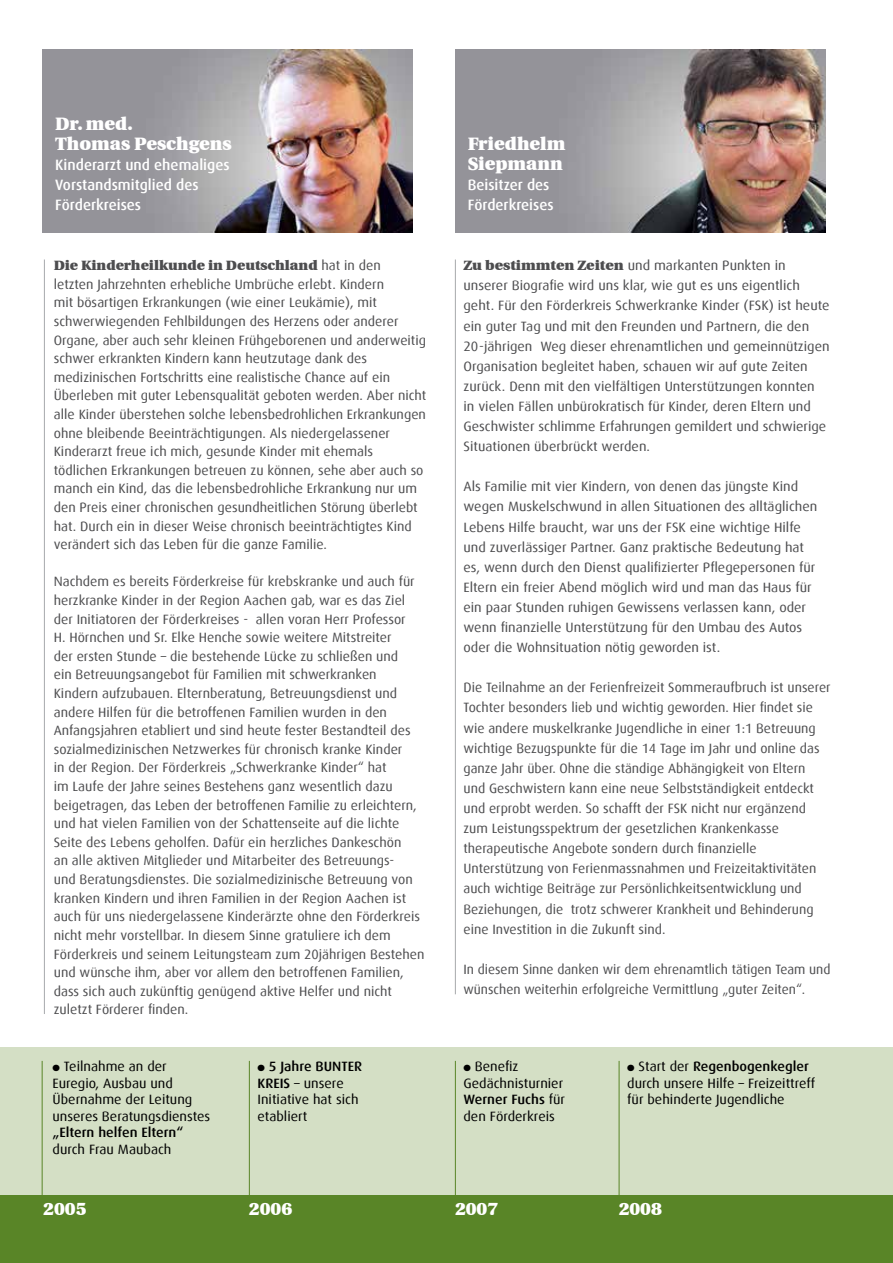
<style>
.page{position:relative;width:893px;height:1263px;background:#fff}
.page>*{position:absolute;margin:0;border:0;box-sizing:border-box;transform-origin:0 0}
.t1{font:900 18px/20.1px "Utopia";color:#fff}
.t2{font:500 15px/20.1px "Dax";color:#fff}
.t3{font:13.5px/18.6px "Dax";color:#4d4d4f}
.t4{font:13.5px/20.1px "Dax";color:#4d4d4f;scale:1.05 1}
.t5{font:13.5px/16.5px "Dax";color:#000;scale:1.05 1}
.t6{font:900 13.5px "Utopia";color:#4d4d4f}
.t7{font:500 13.5px "Dax";color:#000;scale:1.05 1}
.s1{font-family:"Dax";font-weight:400}
.s2{font-family:"Utopia";font-weight:900}
.s3{font-weight:500}
</style>
<div class="page">
<div style="left:0;top:1047px;width:893px;height:216px;background:#d4dfc5"></div>
<img style="left:42px;top:49px;width:370px;height:183px">
<div style="left:0;top:1195px;width:893px;height:68px;background:#598527"></div>
<hr style="left:249px;top:1061px;width:1px;height:138px;background:#598527">
<hr style="left:42px;top:1061px;width:1px;height:138px;background:#598527">
<hr style="left:619px;top:1061px;width:1px;height:138px;background:#598527">
<hr style="left:455px;top:1061px;width:1px;height:138px;background:#598527">
<hr style="left:44px;top:259px;width:1px;height:755px;background:#a7a9ac">
<hr style="left:455px;top:259px;width:1px;height:735px;background:#a7a9ac">
<img style="left:455px;top:49px;width:370px;height:183px">
<h1 class="t1" style="left:55px;top:113px;width:178px">Dr. med.<br>Thomas Peschgens</h1>
<p class="t2" style="left:55px;top:155px;width:176px">Kinderarzt und ehemaliges<br>Vorstandsmitglied des<br>Förderkreises</p>
<p class="t6" style="left:54px;top:258px;width:328px">Die Kinderheilkunde in Deutschland <span class="s1">hat in den</span></p>
<p class="t3" style="left:54px;top:275px;width:374px">letzten Jahrzehnten erhebliche Umbrüche erlebt. Kindern<br>mit bösartigen Erkrankungen (wie einer Leukämie), mit schwerwiegenden Fehlbildungen des Herzens oder anderer Organe, aber auch sehr kleinen Frühgeborenen und anderweitig schwer erkrankten Kindern kann heutzutage dank des medizinischen Fortschritts eine realistische Chance auf ein Überleben mit guter Lebensqualität geboten werden. Aber nicht alle Kinder überstehen solche lebensbedrohlichen Erkrankungen ohne bleibende Beeinträchtigungen. Als niedergelassener Kinderarzt freue ich mich, gesunde Kinder mit ehemals tödlichen Erkrankungen betreuen zu können, sehe aber auch so manch ein Kind, das die lebensbedrohliche Erkrankung nur um den Preis einer chronischen gesundheitlichen Störung überlebt hat. Durch ein in dieser Weise chronisch beeinträchtigtes Kind verändert sich das Leben für die ganze Familie.</p>
<p class="t3" style="left:54px;top:573px;width:372px">Nachdem es bereits Förderkreise für krebskranke und auch für herzkranke Kinder in der Region Aachen gab, war es das Ziel der Initiatoren der Förderkreises - allen voran Herr Professor<br>H. Hörnchen und Sr. Elke Henche sowie weitere Mitstreiter<br>der ersten Stunde – die bestehende Lücke zu schließen und<br>ein Betreuungsangebot für Familien mit schwerkranken Kindern aufzubauen. Elternberatung, Betreuungsdienst und andere Hilfen für die betroffenen Familien wurden in den Anfangsjahren etabliert und sind heute fester Bestandteil des sozialmedizinischen Netzwerkes für chronisch kranke Kinder<br>in der Region. Der Förderkreis „Schwerkranke Kinder“ hat<br>im Laufe der Jahre seines Bestehens ganz wesentlich dazu beigetragen, das Leben der betroffenen Familie zu erleichtern, und hat vielen Familien von der Schattenseite auf die lichte Seite des Lebens geholfen. Dafür ein herzliches Dankeschön<br>an alle aktiven Mitglieder und Mitarbeiter des Betreuungs-<br>und Beratungsdienstes. Die sozialmedizinische Betreuung von kranken Kindern und ihren Familien in der Region Aachen ist auch für uns niedergelassene Kinderärzte ohne den Förderkreis nicht mehr vorstellbar. In diesem Sinne gratuliere ich dem Förderkreis und seinem Leitungsteam zum 20jährigen Bestehen und wünsche ihm, aber vor allem den betroffenen Familien, dass sich auch zukünftig genügend aktive Helfer und nicht zuletzt Förderer finden.</p>
<h1 class="t1" style="left:468px;top:134px;width:99px">Friedhelm<br>Siepmann</h1>
<p class="t2" style="left:468px;top:175px;width:87px">Beisitzer des<br>Förderkreises</p>
<p class="t4" style="left:463px;top:256px;width:350px"><span class="s2">Zu bestimmten Zeiten</span> und markanten Punkten in unserer Biografie wird uns klar, wie gut es uns eigentlich geht. Für den Förderkreis Schwerkranke Kinder (FSK) ist heute ein guter Tag und mit den Freunden und Partnern, die den 20-jährigen Weg dieser ehrenamtlichen und gemeinnützigen Organisation begleitet haben, schauen wir auf gute Zeiten zurück. Denn mit den vielfältigen Unterstützungen konnten<br>in vielen Fällen unbürokratisch für Kinder, deren Eltern und Geschwister schlimme Erfahrungen gemildert und schwierige Situationen überbrückt werden.</p>
<p class="t4" style="left:463px;top:477px;width:338px">Als Familie mit vier Kindern, von denen das jüngste Kind wegen Muskelschwund in allen Situationen des alltäglichen Lebens Hilfe braucht, war uns der FSK eine wichtige Hilfe und zuverlässiger Partner. Ganz praktische Bedeutung hat es, wenn durch den Dienst qualifizierter Pflegepersonen für Eltern ein freier Abend möglich wird und man das Haus für ein paar Stunden ruhigen Gewissens verlassen kann, oder wenn finanzielle Unterstützung für den Umbau des Autos oder die Wohnsituation nötig geworden ist.</p>
<p class="t3" style="left:463px;top:678px;width:369px;line-height:20.1px">Die Teilnahme an der Ferienfreizeit Sommeraufbruch ist unserer Tochter besonders lieb und wichtig geworden. Hier findet sie wie andere muskelkranke Jugendliche in einer 1:1 Betreuung wichtige Bezugspunkte für die 14 Tage im Jahr und online das ganze Jahr über. Ohne die ständige Abhängigkeit von Eltern und Geschwistern kann eine neue Selbstständigkeit entdeckt und erprobt werden. So schafft der FSK nicht nur ergänzend zum Leistungsspektrum der gesetzlichen Krankenkasse therapeutische Angebote sondern durch finanzielle Unterstützung von Ferienmassnahmen und Freizeitaktivitäten auch wichtige Beiträge zur Persönlichkeitsentwicklung und Beziehungen, die trotz schwerer Krankheit und Behinderung eine Investition in die Zukunft sind.</p>
<p class="t3" style="left:463px;top:959px;width:369px;line-height:20.1px">In diesem Sinne danken wir dem ehrenamtlich tätigen Team und wünschen weiterhin erfolgreiche Vermittlung „guter Zeiten“.</p>
<p class="t5" style="left:53px;top:1059px;width:152px">● Teilnahme an der<br>Euregio, Ausbau und<br>Übernahme der Leitung unseres Beratungsdienstes</p>
<p class="t7" style="left:53px;top:1125px;width:126px">„Eltern helfen Eltern“</p>
<p class="t5" style="left:53px;top:1141px;width:115px">durch Frau Maubach</p>
<p class="t5" style="left:463px;top:1059px;width:98px">● Benefiz<br>Gedächnisturnier<br><span class="s3">Werner Fuchs</span> für den Förderkreis</p>
<p class="t5" style="left:257px;top:1059px;width:101px">● <span class="s3">5 Jahre BUNTER<br>KREIS</span> – unsere<br>Initiative hat sich etabliert</p>
<p class="t5" style="left:627px;top:1059px;width:180px">● Start der <span class="s3">Regenbogenkegler </span>durch unsere Hilfe – Freizeittreff für behinderte Jugendliche</p>
<h1 class="t1" style="left:43px;top:1199px;width:45px">2005</h1>
<h1 class="t1" style="left:249px;top:1199px;width:45px">2006</h1>
<h1 class="t1" style="left:455px;top:1199px;width:45px">2007</h1>
<h1 class="t1" style="left:619px;top:1199px;width:45px">2008</h1>
</div>
